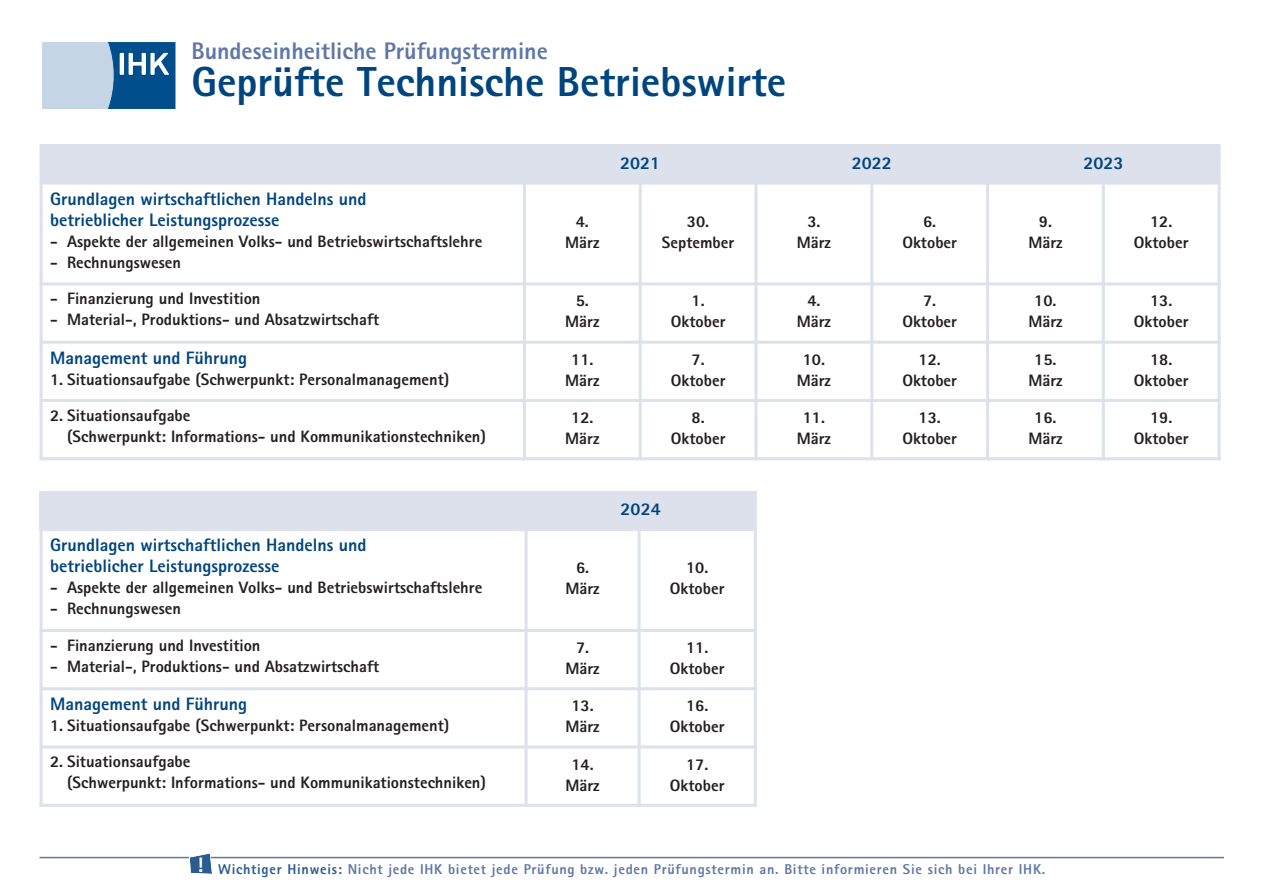
<style>
.page{position:relative;width:1263px;height:893px;background:#fff}
.page>*{position:absolute;margin:0;border:0;box-sizing:border-box;transform-origin:0 0}
.t1{font:800 42px "AT Rotis Sans Serif";color:#01457f}
.t2{font:800 24px "AT Rotis Sans Serif";color:#5f77a5}
.t3{font:800 18px/21px "AT Rotis Sans Serif";color:#01457f}
.t4{font:800 16.5px/21px "AT Rotis Sans Serif";color:#231f20;text-align:center}
.t5{font:800 14.25px "AT Rotis Sans Serif";letter-spacing:.05em;color:#5f77a5}
.s1{color:#2a5b91}
</style>
<div class="page">
<svg style="left:42px;top:42px;width:133px;height:67px;background:#769fc1"></svg>
<div style="left:40px;top:145px;width:484px;height:38px;background:#dce1ec"></div>
<div style="left:524px;top:145px;width:232px;height:38px;background:#dce1ec"></div>
<div style="left:756px;top:145px;width:231px;height:38px;background:#dce1ec"></div>
<div style="left:987px;top:145px;width:232px;height:38px;background:#dce1ec"></div>
<hr style="left:40px;top:145px;width:3px;height:315px;background:#dce1ec">
<hr style="left:523px;top:145px;width:3px;height:315px;background:#dce1ec">
<hr style="left:639px;top:182px;width:3px;height:278px;background:#dce1ec">
<hr style="left:754px;top:145px;width:3px;height:315px;background:#dce1ec">
<hr style="left:870px;top:182px;width:3px;height:278px;background:#dce1ec">
<hr style="left:986px;top:145px;width:3px;height:315px;background:#dce1ec">
<hr style="left:1102px;top:182px;width:3px;height:278px;background:#dce1ec">
<hr style="left:1217px;top:145px;width:3px;height:315px;background:#dce1ec">
<hr style="left:40px;top:182px;width:1180px;height:3px;background:#dce1ec">
<hr style="left:40px;top:282px;width:1180px;height:3px;background:#dce1ec">
<hr style="left:40px;top:341px;width:1180px;height:3px;background:#dce1ec">
<hr style="left:40px;top:399px;width:1180px;height:3px;background:#dce1ec">
<hr style="left:40px;top:457px;width:1180px;height:3px;background:#dce1ec">
<hr style="left:40px;top:857px;width:1184px;height:1px;background:#5f77a5">
<svg style="left:189px;top:853px;width:24px;height:21px"></svg>
<div style="left:40px;top:491px;width:486px;height:39px;background:#dce1ec"></div>
<div style="left:526px;top:491px;width:229px;height:39px;background:#dce1ec"></div>
<hr style="left:40px;top:491px;width:3px;height:316px;background:#dce1ec">
<hr style="left:524px;top:491px;width:3px;height:316px;background:#dce1ec">
<hr style="left:638px;top:528px;width:3px;height:279px;background:#dce1ec">
<hr style="left:754px;top:491px;width:3px;height:316px;background:#dce1ec">
<hr style="left:40px;top:528px;width:717px;height:3px;background:#dce1ec">
<hr style="left:40px;top:629px;width:717px;height:3px;background:#dce1ec">
<hr style="left:40px;top:687px;width:717px;height:3px;background:#dce1ec">
<hr style="left:40px;top:745px;width:717px;height:3px;background:#dce1ec">
<hr style="left:40px;top:804px;width:717px;height:3px;background:#dce1ec">
<h2 class="t2" style="left:191px;top:42px;width:358px">Bundeseinheitliche Prüfungstermine</h2>
<h1 class="t1" style="left:191px;top:67px;width:596px">Geprüfte Technische Betriebswirte</h1>
<p class="t3" style="left:50px;top:190px;width:318px">Grundlagen wirtschaftlichen Handelns und betrieblicher Leistungsprozesse</p>
<p class="t4" style="left:50px;top:232px;width:434px">- Aspekte der allgemeinen Volks- und Betriebswirtschaftslehre</p>
<p class="t4" style="left:50px;top:253px;width:133px">- Rechnungswesen</p>
<p class="t4" style="left:50px;top:290px;width:212px">- Finanzierung und Investition</p>
<p class="t4" style="left:50px;top:311px;width:331px">- Material-, Produktions- und Absatzwirtschaft</p>
<p class="t3" style="left:50px;top:349px;width:199px">Management und Führung</p>
<p class="t4" style="left:50px;top:370px;width:401px">1. Situationsaufgabe (Schwerpunkt: Personalmanagement)</p>
<p class="t3" style="left:620px;top:154px;width:42px">2021</p>
<p class="t3" style="left:852px;top:154px;width:42px">2022</p>
<p class="t3" style="left:1083px;top:154px;width:42px">2023</p>
<p class="t4" style="left:565px;top:212px;width:36px">4.<br>März</p>
<p class="t4" style="left:662px;top:212px;width:74px">30.<br>September</p>
<p class="t4" style="left:797px;top:212px;width:36px">3.<br>März</p>
<p class="t4" style="left:902px;top:212px;width:56px">6.<br>Oktober</p>
<p class="t4" style="left:1028px;top:212px;width:36px">9.<br>März</p>
<p class="t4" style="left:1134px;top:212px;width:56px">12.<br>Oktober</p>
<p class="t4" style="left:565px;top:292px;width:36px">5.<br>März</p>
<p class="t4" style="left:671px;top:292px;width:56px">1.<br>Oktober</p>
<p class="t4" style="left:797px;top:292px;width:36px">4.<br>März</p>
<p class="t4" style="left:902px;top:292px;width:56px">7.<br>Oktober</p>
<p class="t4" style="left:1028px;top:292px;width:36px">10.<br>März</p>
<p class="t4" style="left:1134px;top:292px;width:56px">13.<br>Oktober</p>
<p class="t4" style="left:565px;top:350px;width:36px">11.<br>März</p>
<p class="t4" style="left:671px;top:350px;width:56px">7.<br>Oktober</p>
<p class="t4" style="left:797px;top:350px;width:36px">10.<br>März</p>
<p class="t4" style="left:902px;top:350px;width:56px">12.<br>Oktober</p>
<p class="t4" style="left:1028px;top:350px;width:36px">15.<br>März</p>
<p class="t4" style="left:1134px;top:350px;width:56px">18.<br>Oktober</p>
<p class="t4" style="left:67px;top:406px;width:420px;text-align:left;text-indent:-17px">2. Situationsaufgabe<br>(Schwerpunkt: Informations- und Kommunikationstechniken)</p>
<p class="t4" style="left:565px;top:409px;width:36px">12.<br>März</p>
<p class="t4" style="left:671px;top:409px;width:56px">8.<br>Oktober</p>
<p class="t4" style="left:797px;top:409px;width:36px">11.<br>März</p>
<p class="t4" style="left:902px;top:409px;width:56px">13.<br>Oktober</p>
<p class="t4" style="left:1028px;top:409px;width:36px">16.<br>März</p>
<p class="t4" style="left:1134px;top:409px;width:56px">19.<br>Oktober</p>
<p class="t3" style="left:50px;top:536px;width:318px">Grundlagen wirtschaftlichen Handelns und betrieblicher Leistungsprozesse</p>
<p class="t4" style="left:50px;top:579px;width:434px">- Aspekte der allgemeinen Volks- und Betriebswirtschaftslehre</p>
<p class="t4" style="left:50px;top:600px;width:133px">- Rechnungswesen</p>
<p class="t4" style="left:50px;top:636px;width:212px">- Finanzierung und Investition</p>
<p class="t4" style="left:50px;top:657px;width:331px">- Material-, Produktions- und Absatzwirtschaft</p>
<p class="t3" style="left:50px;top:695px;width:199px">Management und Führung</p>
<p class="t4" style="left:50px;top:717px;width:401px">1. Situationsaufgabe (Schwerpunkt: Personalmanagement)</p>
<p class="t3" style="left:621px;top:501px;width:42px">2024</p>
<p class="t4" style="left:565px;top:559px;width:36px">6.<br>März</p>
<p class="t4" style="left:670px;top:559px;width:56px">10.<br>Oktober</p>
<p class="t4" style="left:565px;top:639px;width:36px">7.<br>März</p>
<p class="t4" style="left:670px;top:639px;width:56px">11.<br>Oktober</p>
<p class="t4" style="left:565px;top:697px;width:36px">13.<br>März</p>
<p class="t4" style="left:670px;top:697px;width:56px">16.<br>Oktober</p>
<p class="t4" style="left:67px;top:753px;width:420px;text-align:left;text-indent:-17px">2. Situationsaufgabe<br>(Schwerpunkt: Informations- und Kommunikationstechniken)</p>
<p class="t4" style="left:565px;top:755px;width:36px">14.<br>März</p>
<p class="t4" style="left:670px;top:755px;width:56px">17.<br>Oktober</p>
<p class="t5" style="left:197px;top:864px;width:850px"><sup>!</sup> <span class="s1">Wichtiger Hinweis:</span> Nicht jede IHK bietet jede Prüfung bzw. jeden Prüfungstermin an. Bitte informieren Sie sich bei Ihrer IHK.</p>
</div>
